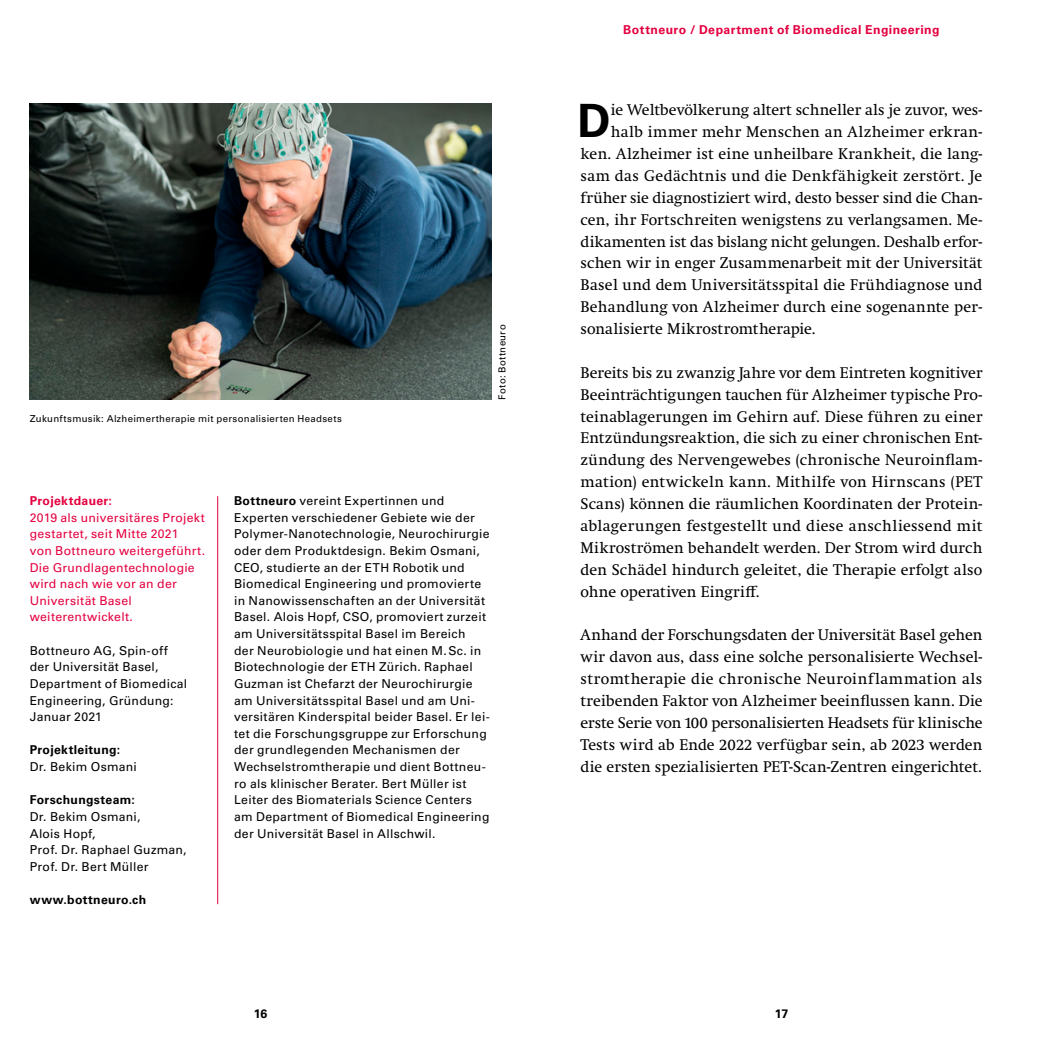
<style>
.page{position:relative;width:1042px;height:1042px;background:#fff}
.page>*{position:absolute;margin:0;border:0;box-sizing:border-box;transform-origin:0 0}
.t1{font:700 46.02px "Univers LT Std";color:#000}
.t2{font:15.75px/21.9px "Swift Neue LT Pro";letter-spacing:.01em;color:#000;text-align:justify}
.t3{font:15.75px "Swift Neue LT Pro";letter-spacing:.03em;color:#000}
.t4{font:12.25px/16.6px "Univers LT Std";letter-spacing:.02em;color:#000}
.t5{font:12.25px/16.6px "Univers LT Std";letter-spacing:.025em;color:#e40040}
.t6{font:700 12.25px "Univers LT Std";letter-spacing:.035em;color:#e40040}
.t7{font:700 12.25px "Univers LT Std";letter-spacing:.025em;color:#000}
.t8{font:9.62px "Univers LT Std";letter-spacing:.03em;color:#000}
.s1{font-weight:700}
</style>
<div class="page">
<hr style="left:217px;top:496px;width:1px;height:408px;background:#e40040">
<img style="left:30px;top:104px;width:461px;height:296px">
<p class="t8" style="left:30px;top:412px;width:314px">Zukunftsmusik: Alzheimertherapie mit personalisierten Headsets</p>
<p class="t8" style="left:496px;top:400px;width:77px;rotate:-90deg">Foto: Bottneuro</p>
<p class="t6" style="left:30px;top:493px;width:84px">Projektdauer:</p>
<p class="t5" style="left:30px;top:509px;width:177px">2019 als universitäres Projekt gestartet, seit Mitte 2021<br>von Bottneuro weitergeführt.<br>Die Grundlagentechnologie wird nach wie vor an der<br>Universität Basel weiterentwickelt.</p>
<p class="t4" style="left:30px;top:642px;width:159px">Bottneuro AG, Spin-off der Universität Basel,<br>Department of Biomedical<br>Engineering, Gründung:<br>Januar 2021</p>
<p class="t7" style="left:30px;top:743px;width:92px">Projektleitung:</p>
<p class="t4" style="left:30px;top:758px;width:109px">Dr. Bekim Osmani</p>
<p class="t7" style="left:30px;top:793px;width:107px">Forschungsteam:</p>
<p class="t4" style="left:30px;top:808px;width:158px">Dr. Bekim Osmani,<br>Alois Hopf,<br>Prof. Dr. Raphael Guzman,<br>Prof. Dr. Bert Müller</p>
<p class="t7" style="left:30px;top:892px;width:118px">www.bottneuro.ch</p>
<p class="t4" style="left:234px;top:492px;width:257px"><span class="s1">Bottneuro</span> vereint Expertinnen und Experten verschiedener Gebiete wie der Polymer-Nanotechnologie, Neurochirurgie oder dem Produktdesign. Bekim Osmani, CEO, studierte an der ETH Robotik und Biomedical Engineering und promovierte in Nanowissenschaften an der Universität Basel. Alois Hopf, CSO, promoviert zurzeit am Universitätsspital Basel im Bereich<br>der Neurobiologie und hat einen M.Sc. in Biotechnologie der ETH Zürich. Raphael Guzman ist Chefarzt der Neurochirurgie am Universitätsspital Basel und am Uni&shy;versitären Kinderspital beider Basel. Er lei&shy;tet die Forschungsgruppe zur Erforschung der grundlegenden Mechanismen der Wechselstromtherapie und dient Bottneu&shy;ro als klinischer Berater. Bert Müller ist Leiter des Biomaterials Science Centers am Department of Biomedical Engineering der Universität Basel in Allschwil.</p>
<p class="t6" style="left:623px;top:22px;width:318px">Bottneuro / Department of Biomedical Engineering</p>
<h1 class="t1" style="left:577px;top:94px;width:35px">D</h1>
<p class="t2" style="left:611px;top:99px;width:373px">ie Weltbevölkerung altert schneller als je zuvor, wes-</p>
<p class="t2" style="left:611px;top:121px;width:373px">halb immer mehr Menschen an Alzheimer erkran-</p>
<p class="t2" style="left:580px;top:143px;width:403px">ken. Alzheimer ist eine unheilbare Krankheit, die lang-</p>
<p class="t3" style="left:580px;top:166px;width:403px">sam das Gedächtnis und die Denkfähigkeit zerstört. Je</p>
<p class="t2" style="left:580px;top:186px;width:403px">früher sie diagnostiziert wird, desto besser sind die Chan-</p>
<p class="t2" style="left:580px;top:208px;width:403px">cen, ihr Fortschreiten wenigstens zu verlangsamen. Me-</p>
<p class="t2" style="left:580px;top:230px;width:403px">dikamenten ist das bislang nicht gelungen. Deshalb erfor-</p>
<p class="t2" style="left:580px;top:252px;width:403px">schen wir in enger Zusammenarbeit mit der Universität</p>
<p class="t2" style="left:580px;top:274px;width:403px">Basel und dem Universitätsspital die Frühdiagnose und</p>
<p class="t2" style="left:580px;top:296px;width:403px">Behandlung von Alzheimer durch eine sogenannte per-</p>
<p class="t2" style="left:580px;top:318px;width:237px">sonalisierte Mikrostromtherapie.</p>
<p class="t2" style="left:580px;top:361px;width:403px">Bereits bis zu zwanzig Jahre vor dem Eintreten kognitiver Beeinträchtigungen tauchen für Alzheimer typische Pro&shy;teinablagerungen im Gehirn auf. Diese führen zu einer Entzündungsreaktion, die sich zu einer chronischen Ent&shy;zündung des Nervengewebes (chronische Neuroinflam&shy;mation) entwickeln kann. Mithilfe von Hirnscans (PET Scans) können die räumlichen Koordinaten der Protein&shy;ablagerungen festgestellt und diese anschliessend mit Mikroströmen behandelt werden. Der Strom wird durch den Schädel hindurch geleitet, die Therapie erfolgt also ohne operativen Eingriff.</p>
<p class="t2" style="left:580px;top:624px;width:403px">Anhand der Forschungsdaten der Universität Basel gehen wir davon aus, dass eine solche personalisierte Wechsel&shy;stromtherapie die chronische Neuroinflammation als treibenden Faktor von Alzheimer beeinflussen kann. Die erste Serie von 100 personalisierten Headsets für klinische Tests wird ab Ende 2022 verfügbar sein, ab 2023 werden die ersten spezialisierten PET-Scan-Zentren eingerichtet.</p>
<p class="t7" style="left:254px;top:1006px;width:15px">16</p>
<p class="t7" style="left:775px;top:1006px;width:15px">17</p>
</div>
